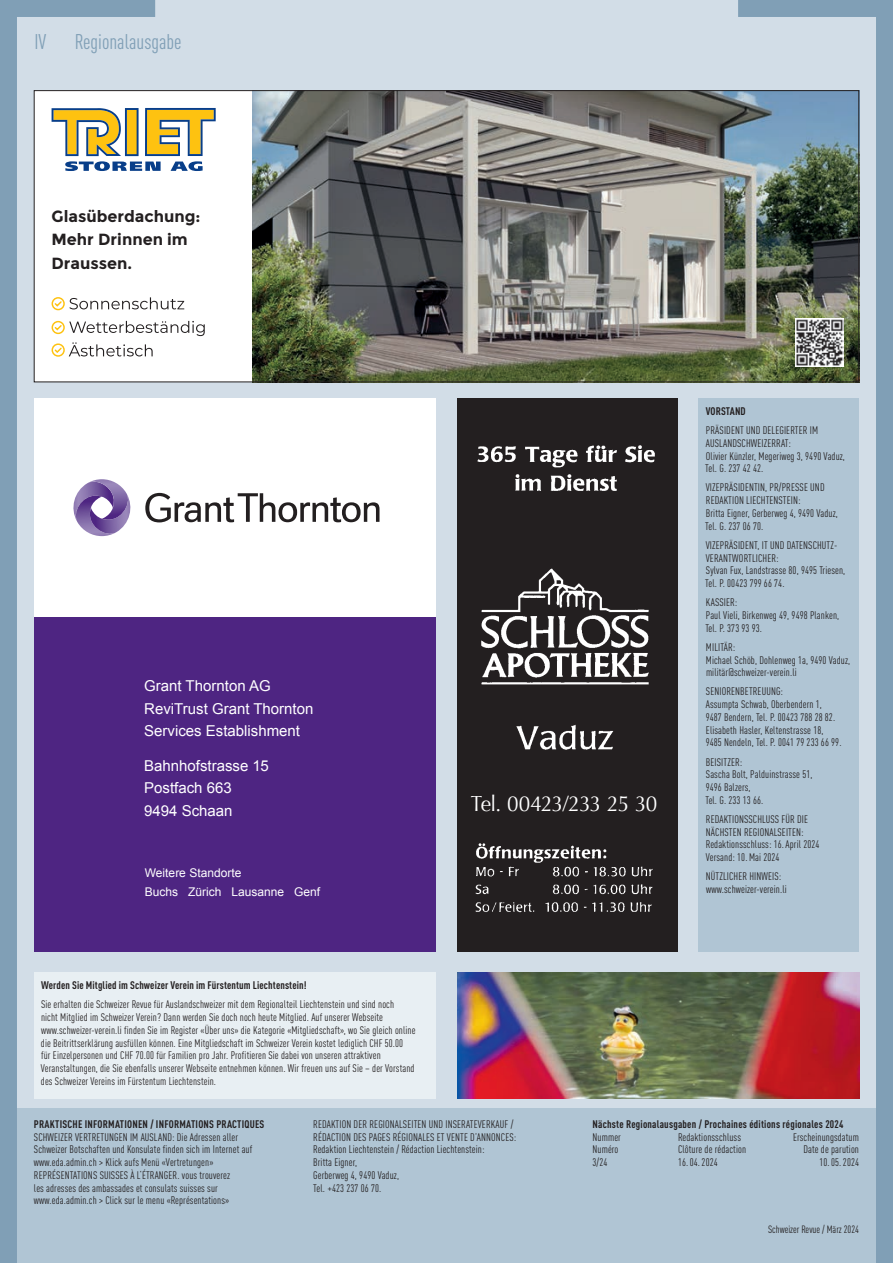
<style>
.page{position:relative;width:893px;height:1263px;background:#d2dde7}
.page>*{position:absolute;margin:0;border:0;box-sizing:border-box;transform-origin:0 0}
.t1{font:21.75px "Optima";letter-spacing:-.035em;color:#fff;scale:.95 1}
.t2{font:condensed 21px "DINOT";color:#809fb6}
.t3{font:700 16.2px/23.5px "Montserrat";color:#231f20}
.t4{font:15px/22.5px "Arial";color:#fff}
.t5{font:12px/19.5px "Arial";color:#fff}
.t6{font:condensed 10.8px/12.8px "DINOT";letter-spacing:.01em;color:#231f20}
.t7{font:700 condensed 10.8px "DINOT";letter-spacing:.02em;color:#231f20}
.t8{font:condensed 10.5px "DINOT";color:#231f20}
</style>
<div class="page">
<div style="left:0;top:1108px;width:893px;height:155px;background:#b0c5d4"></div>
<svg style="left:0;top:0;width:155px;height:1263px"></svg>
<svg style="left:738px;top:0;width:155px;height:1263px"></svg>
<div style="left:34px;top:972px;width:402px;height:126px;background:#e8eff3"></div>
<div style="left:457px;top:440px;width:15px;height:496px;background:#231f20"></div>
<div style="left:457px;top:398px;width:221px;height:43px;background:#231f20"></div>
<div style="left:656px;top:437px;width:22px;height:514px;background:#231f20"></div>
<img style="left:472px;top:441px;width:184px;height:258px">
<div style="left:457px;top:928px;width:221px;height:23px;background:#231f20"></div>
<img style="left:472px;top:699px;width:184px;height:229px">
<div style="left:471px;top:770px;width:197px;height:65px;background:#231f20"></div>
<div style="left:34px;top:398px;width:402px;height:553px;background:#fff"></div>
<svg style="left:145px;top:493px;width:234px;height:29px"></svg>
<svg style="left:73px;top:479px;width:58px;height:58px"></svg>
<div style="left:34px;top:617px;width:402px;height:334px;background:#4e2582"></div>
<div style="left:699px;top:398px;width:160px;height:553px;background:#b0c5d4"></div>
<img style="left:457px;top:972px;width:402px;height:126px">
<div style="left:34px;top:90px;width:825px;height:292px;background:#fff"></div>
<img style="left:252px;top:92px;width:605px;height:288px">
<svg style="left:52px;top:108px;width:164px;height:63px"></svg>
<svg style="left:69px;top:342px;width:84px;height:14px"></svg>
<svg style="left:69px;top:321px;width:136px;height:15px"></svg>
<svg style="left:69px;top:297px;width:115px;height:12px"></svg>
<div style="left:52px;top:297px;width:13px;height:13px;border:1px solid #fec210;border-radius:50%"></div>
<svg style="left:53px;top:300px;width:10px;height:8px"></svg>
<div style="left:52px;top:321px;width:13px;height:13px;border:1px solid #fec210;border-radius:50%"></div>
<svg style="left:53px;top:324px;width:10px;height:7px"></svg>
<div style="left:52px;top:343px;width:13px;height:14px;border:1px solid #fec210;border-radius:50%"></div>
<svg style="left:53px;top:346px;width:10px;height:8px"></svg>
<img style="left:795px;top:318px;width:48px;height:48px">
<h2 class="t2" style="left:35px;top:30px;width:13px">IV</h2>
<h2 class="t2" style="left:75px;top:30px;width:108px">Regionalausgabe</h2>
<h3 class="t3" style="left:52px;top:204px;width:151px">Glasüberdachung:<br>Mehr Drinnen im<br>Draussen.</h3>
<h3 class="t4" style="left:144px;top:675px;width:171px">Grant Thornton AG<br>ReviTrust Grant Thornton<br>Services Establishment</h3>
<h3 class="t4" style="left:144px;top:754px;width:126px">Bahnhofstrasse 15<br>Postfach 663<br>9494 Schaan</h3>
<p class="t5" style="left:145px;top:863px;width:177px">Weitere Standorte<br>Buchs Zürich Lausanne Genf</p>
<p class="t7" style="left:41px;top:979px;width:267px">Werden Sie Mitglied im Schweizer Verein im Fürstentum Liechtenstein!</p>
<p class="t6" style="left:41px;top:998px;width:376px">Sie erhalten die Schweizer Revue für Auslandschweizer mit dem Regionalteil Liechtenstein und sind noch<br>nicht Mitglied im Schweizer Verein? Dann werden Sie doch noch heute Mitglied. Auf unserer Webseite www.schweizer-verein.li finden Sie im Register «Über uns» die Kategorie «Mitgliedschaft», wo Sie gleich online die Beitrittserklärung ausfüllen können. Eine Mitgliedschaft im Schweizer Verein kostet lediglich CHF 50.00<br>für Einzelpersonen und CHF 70.00 für Familien pro Jahr. Profitieren Sie dabei von unseren attraktiven Veranstaltungen, die Sie ebenfalls unserer Webseite entnehmen können. Wir freuen uns auf Sie – der Vorstand des Schweizer Vereins im Fürstentum Liechtenstein.</p>
<h1 class="t1" style="left:471px;top:791px;width:198px">Tel. 00423/233 25 30</h1>
<p class="t7" style="left:706px;top:404px;width:41px">VORSTAND</p>
<p class="t6" style="left:705px;top:424px;width:141px">PRÄSIDENT UND DELEGIERTER IM<br>AUSLANDSCHWEIZERRAT:<br>Olivier Künzler, Megeriweg 3, 9490 Vaduz,<br>Tel. G. 237 42 42.</p>
<p class="t6" style="left:705px;top:481px;width:134px">VIZEPRÄSIDENTIN, PR/PRESSE UND<br>REDAKTION LIECHTENSTEIN:<br>Britta Eigner, Gerberweg 4, 9490 Vaduz,<br>Tel. G. 237 06 70.</p>
<p class="t6" style="left:705px;top:539px;width:141px">VIZEPRÄSIDENT, IT UND DATENSCHUTZ-<br>VERANTWORTLICHER:<br>Sylvan Fux, Landstrasse 80, 9495 Triesen,<br>Tel. P. 00423 799 66 74.</p>
<p class="t6" style="left:705px;top:596px;width:135px">KASSIER:<br>Paul Vieli, Birkenweg 49, 9498 Planken,<br>Tel. P. 373 93 93.</p>
<p class="t6" style="left:706px;top:640px;width:146px">MILITÄR:<br>Michael Schöb, Dohlenweg 1a, 9490 Vaduz, militär@schweizer-verein.li</p>
<p class="t6" style="left:706px;top:685px;width:137px">SENIORENBETREUUNG:<br>Assumpta Schwab, Oberbendern 1,<br>9487 Bendern, Tel. P. 00423 788 28 82.<br>Elisabeth Hasler, Keltenstrasse 18, 9485 Nendeln, Tel. P. 0041 79 233 66 99.</p>
<p class="t6" style="left:705px;top:755px;width:109px">BEISITZER:<br>Sascha Bolt, Palduinstrasse 51,<br>9496 Balzers,<br>Tel. G. 233 13 66.</p>
<p class="t6" style="left:706px;top:813px;width:115px">REDAKTIONSSCHLUSS FÜR DIE<br>NÄCHSTEN REGIONALSEITEN:<br>Redaktionsschluss: 16.April 2024<br>Versand: 10. Mai 2024</p>
<p class="t6" style="left:706px;top:870px;width:82px">NÜTZLICHER HINWEIS: www.schweizer-verein.li</p>
<p class="t7" style="left:34px;top:1117px;width:232px">PRAKTISCHE INFORMATIONEN / INFORMATIONS PRACTIQUES</p>
<p class="t6" style="left:34px;top:1130px;width:220px">SCHWEIZER VERTRETUNGEN IM AUSLAND: Die Adressen aller Schweizer Botschaften und Konsulate finden sich im Internet auf www.eda.admin.ch &gt; Klick aufs Menü «Vertretungen» REPRÉSENTATIONS SUISSES À L‘ÉTRANGER. vous trouverez<br>les adresses des ambassades et consulats suisses sur www.eda.admin.ch &gt; Click sur le menu «Représentations»</p>
<p class="t6" style="left:313px;top:1117px;width:205px">REDAKTION DER REGIONALSEITEN UND INSERATEVERKAUF / RÉDACTION DES PAGES RÉGIONALES ET VENTE D’ANNONCES:<br>Redaktion Liechtenstein / Rédaction Liechtenstein:<br>Britta Eigner,<br>Gerberweg 4, 9490 Vaduz,<br>Tel. +423 237 06 70.</p>
<p class="t7" style="left:592px;top:1117px;width:252px">Nächste Regionalausgaben / Prochaines éditions régionales 2024</p>
<p class="t6" style="left:592px;top:1130px;width:30px">Nummer</p>
<p class="t6" style="left:678px;top:1130px;width:64px">Redaktionsschluss</p>
<p class="t6" style="left:793px;top:1130px;width:67px">Erscheinungsdatum</p>
<p class="t6" style="left:592px;top:1143px;width:27px">Numéro</p>
<p class="t6" style="left:678px;top:1143px;width:70px">Clôture de rédaction</p>
<p class="t6" style="left:803px;top:1143px;width:57px">Date de parution</p>
<p class="t6" style="left:592px;top:1156px;width:16px">3/24</p>
<p class="t6" style="left:678px;top:1156px;width:41px">16.04.2024</p>
<p class="t6" style="left:819px;top:1156px;width:41px">10.05.2024</p>
<p class="t8" style="left:768px;top:1223px;width:92px">Schweizer Revue / März 2024</p>
</div>
